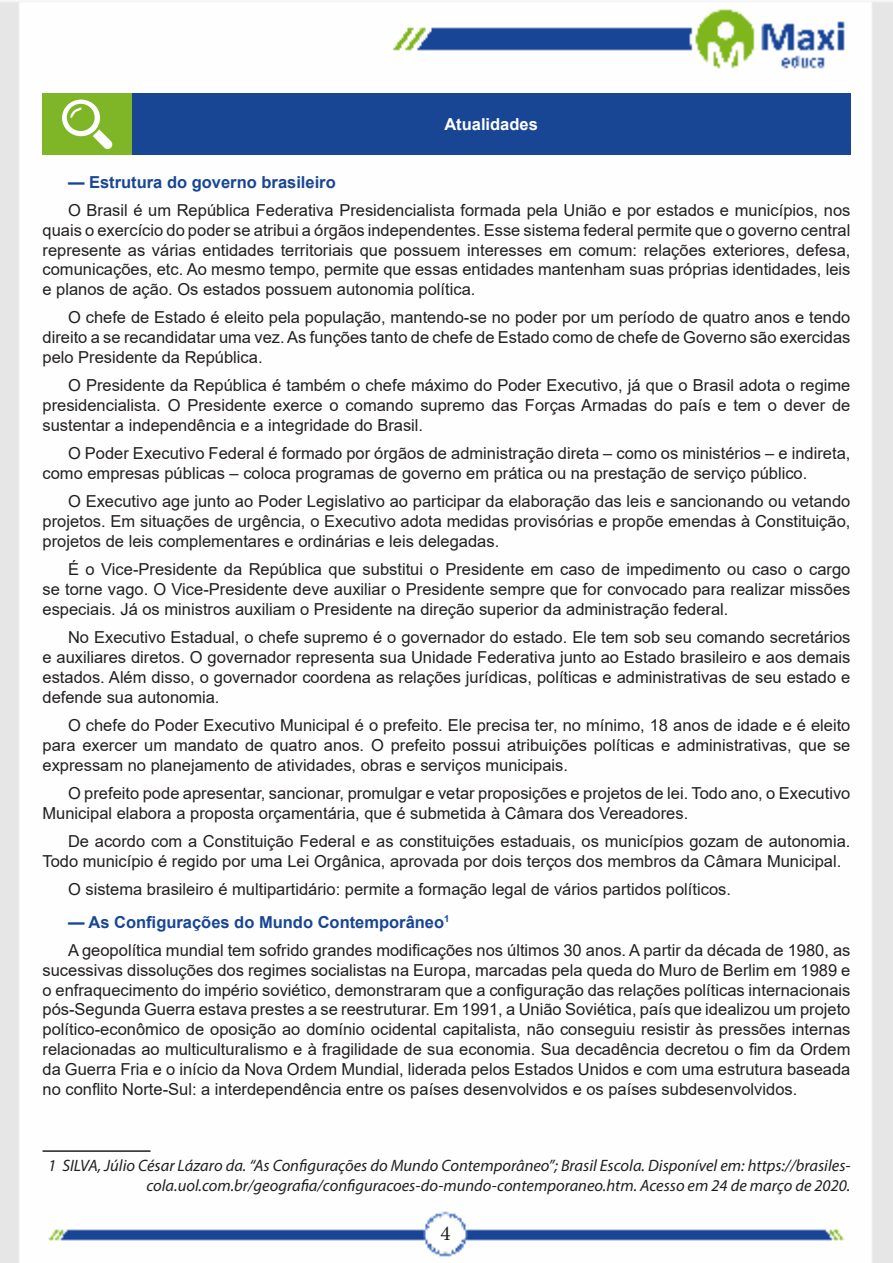
<style>
.page{position:relative;width:893px;height:1263px;background:#fff}
.page>*{position:absolute;margin:0;border:0;box-sizing:border-box;transform-origin:0 0}
.t1{font:21px "Minion Pro";color:#231f20}
.t2{font:16.5px/19.8px "Arial";color:#231f20;text-align:justify}
.FONT_REF{font:italic 16.5px/19.8px "Myriad Pro";color:#231f20;text-align:right}
.t3{font:700 16.5px "Arial";color:#184695}
.Titulo_de_Caixa{font:700 16.5px "Arial";color:#fff}
</style>
<div class="page">
<img style="left:0;top:1px;width:893px;height:1262px">
<div style="left:43px;top:94px;width:89px;height:61px;background:#7fb628"></div>
<div style="left:132px;top:94px;width:718px;height:61px;background:#184695"></div>
<svg style="left:62px;top:100px;width:51px;height:49px"></svg>
<hr style="left:43px;top:1150px;width:108px;height:2px;background:#231f20">
<p class="Titulo_de_Caixa" style="left:444px;top:113px;width:95px">Atualidades</p>
<p class="t3" style="left:68px;top:170px;width:269px">— Estrutura do governo brasileiro</p>
<p class="t2" style="left:43px;top:200px;width:809px;text-indent:26px">O Brasil é um República Federativa Presidencialista formada pela União e por estados e municípios, nos quais o exercício do poder se atribui a órgãos independentes. Esse sistema federal permite que o governo central represente as várias entidades territoriais que possuem interesses em comum: relações exteriores, defesa, comunicações, etc. Ao mesmo tempo, permite que essas entidades mantenham suas próprias identidades, leis e planos de ação. Os estados possuem autonomia política.</p>
<p class="t2" style="left:43px;top:308px;width:809px;text-indent:26px">O chefe de Estado é eleito pela população, mantendo-se no poder por um período de quatro anos e tendo direito a se recandidatar uma vez. As funções tanto de chefe de Estado como de chefe de Governo são exercidas pelo Presidente da República.</p>
<p class="t2" style="left:43px;top:376px;width:809px;text-indent:26px">O Presidente da República é também o chefe máximo do Poder Executivo, já que o Brasil adota o regime presidencialista. O Presidente exerce o comando supremo das Forças Armadas do país e tem o dever de sustentar a independência e a integridade do Brasil.</p>
<p class="t2" style="left:43px;top:443px;width:809px;text-indent:26px">O Poder Executivo Federal é formado por órgãos de administração direta – como os ministérios – e indireta, como empresas públicas – coloca programas de governo em prática ou na prestação de serviço público.</p>
<p class="t2" style="left:43px;top:492px;width:809px;text-indent:26px">O Executivo age junto ao Poder Legislativo ao participar da elaboração das leis e sancionando ou vetando projetos. Em situações de urgência, o Executivo adota medidas provisórias e propõe emendas à Constituição, projetos de leis complementares e ordinárias e leis delegadas.</p>
<p class="t2" style="left:43px;top:559px;width:809px;text-indent:26px">É o Vice-Presidente da República que substitui o Presidente em caso de impedimento ou caso o cargo se torne vago. O Vice-Presidente deve auxiliar o Presidente sempre que for convocado para realizar missões especiais. Já os ministros auxiliam o Presidente na direção superior da administração federal.</p>
<p class="t2" style="left:43px;top:627px;width:809px;text-indent:26px">No Executivo Estadual, o chefe supremo é o governador do estado. Ele tem sob seu comando secretários e auxiliares diretos. O governador representa sua Unidade Federativa junto ao Estado brasileiro e aos demais estados. Além disso, o governador coordena as relações jurídicas, políticas e administrativas de seu estado e defende sua autonomia.</p>
<p class="t2" style="left:43px;top:715px;width:809px;text-indent:26px">O chefe do Poder Executivo Municipal é o prefeito. Ele precisa ter, no mínimo, 18 anos de idade e é eleito para exercer um mandato de quatro anos. O prefeito possui atribuições políticas e administrativas, que se expressam no planejamento de atividades, obras e serviços municipais.</p>
<p class="t2" style="left:43px;top:783px;width:809px;text-indent:26px">O prefeito pode apresentar, sancionar, promulgar e vetar proposições e projetos de lei. Todo ano, o Executivo<br>Municipal elabora a proposta orçamentária, que é submetida à Câmara dos Vereadores.</p>
<p class="t2" style="left:43px;top:831px;width:809px;text-indent:26px">De acordo com a Constituição Federal e as constituições estaduais, os municípios gozam de autonomia.<br>Todo município é regido por uma Lei Orgânica, aprovada por dois terços dos membros da Câmara Municipal.</p>
<p class="t2" style="left:68px;top:879px;width:664px">O sistema brasileiro é multipartidário: permite a formação legal de vários partidos políticos.</p>
<p class="t3" style="left:68px;top:910px;width:383px">— As Configurações do Mundo Contemporâneo<sup>1</sup></p>
<p class="t2" style="left:43px;top:940px;width:809px;text-indent:26px">A geopolítica mundial tem sofrido grandes modificações nos últimos 30 anos. A partir da década de 1980, as sucessivas dissoluções dos regimes socialistas na Europa, marcadas pela queda do Muro de Berlim em 1989 e o enfraquecimento do império soviético, demonstraram que a configuração das relações políticas internacionais pós-Segunda Guerra estava prestes a se reestruturar. Em 1991, a União Soviética, país que idealizou um projeto político-econômico de oposição ao domínio ocidental capitalista, não conseguiu resistir às pressões internas relacionadas ao multiculturalismo e à fragilidade de sua economia. Sua decadência decretou o fim da Ordem da Guerra Fria e o início da Nova Ordem Mundial, liderada pelos Estados Unidos e com uma estrutura baseada no conflito Norte-Sul: a interdependência entre os países desenvolvidos e os países subdesenvolvidos.</p>
<p class="FONT_REF" style="left:48px;top:1155px;width:804px">1 SILVA, Júlio César Lázaro da. “As Configurações do Mundo Contemporâneo”; Brasil Escola. Disponível em: https://brasiles&shy;cola.uol.com.br/geografia/configuracoes-do-mundo-contemporaneo.htm. Acesso em 24 de março de 2020.</p>
<p class="t1" style="left:440px;top:1219px;width:12px">4</p>
</div>
